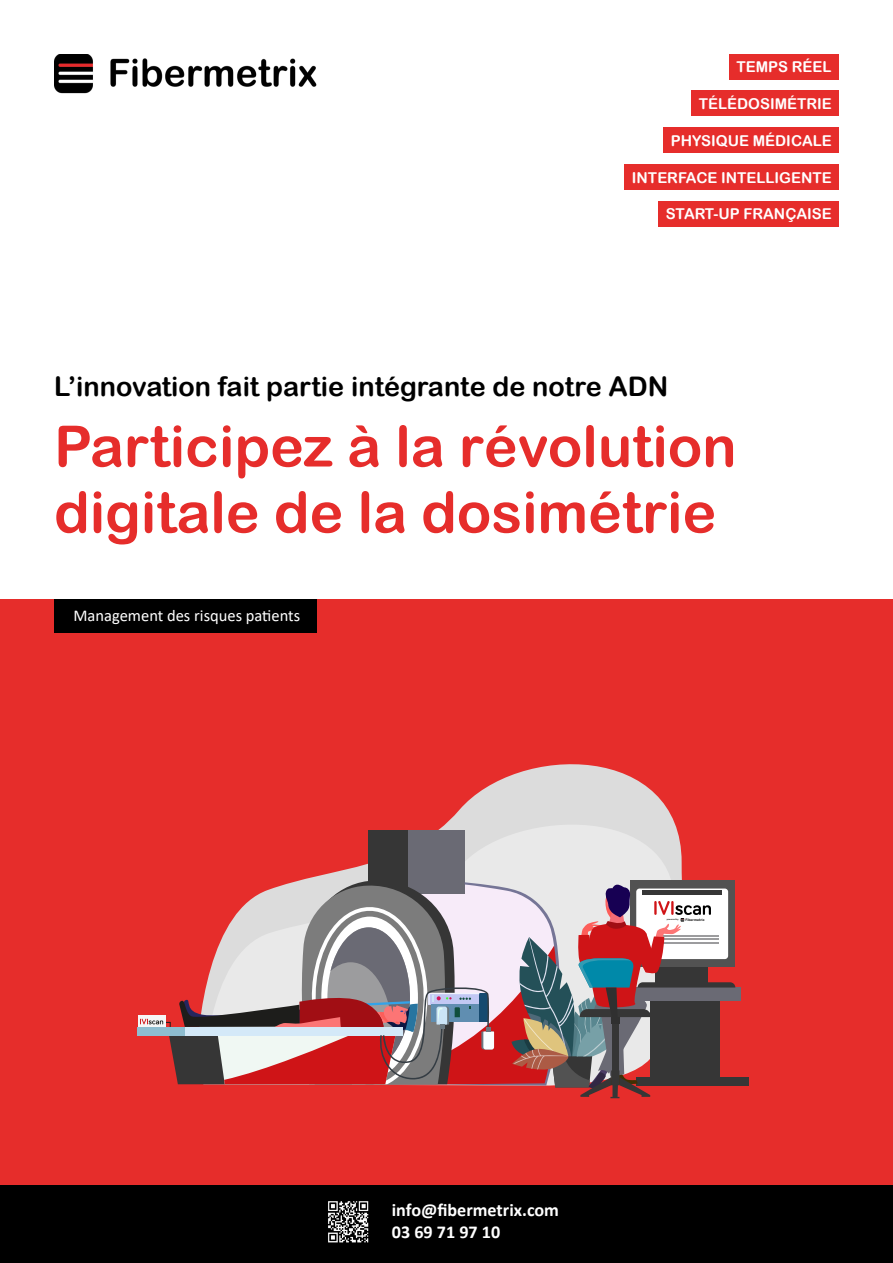
<style>
.page{position:relative;width:893px;height:1263px;background:#fff}
.page>*{position:absolute;margin:0;border:0;box-sizing:border-box;transform-origin:0 0}
.t1{font:57px/66px "Arial Rounded MT Bold";color:#e62d2b}
.t2{font:27px "Arial Rounded MT Bold";color:#000}
.t3{font:700 18.15px/21.8px "Calibri";color:#fff}
.t4{font:16.5px "Calibri";color:#fff}
.t5{font:15px "Arial Rounded MT Bold";color:#fff}
.t6{font:3.45px "Arial Rounded MT Bold";color:#000}
.t7{font:2.1px "Arial Rounded MT Bold";color:#1d1d1b}
</style>
<div class="page">
<div style="left:0;top:600px;width:893px;height:605px;background:#e62d2b"></div>
<svg style="left:464px;top:764px;width:201px;height:41px;fill:#dcdcdc"></svg>
<svg style="left:305px;top:805px;width:377px;height:74px"></svg>
<div style="left:369px;top:830px;width:96px;height:63px;background:#363636"></div>
<div style="left:408px;top:830px;width:57px;height:63px;background:#6a6a74"></div>
<div style="left:623px;top:987px;width:118px;height:14px;background:#6a6a74"></div>
<div style="left:636px;top:1077px;width:112px;height:9px;background:#363636"></div>
<div style="left:138px;top:1015px;width:27px;height:12px;background:#f6f6f6"></div>
<svg style="left:140px;top:879px;width:595px;height:219px"></svg>
<img style="left:54px;top:54px;width:263px;height:40px">
<div style="left:54px;top:600px;width:262px;height:33px;background:#000"></div>
<div style="left:692px;top:91px;width:147px;height:25px;background:#e62d2b"></div>
<div style="left:729px;top:54px;width:110px;height:25px;background:#e62d2b"></div>
<div style="left:664px;top:128px;width:175px;height:25px;background:#e62d2b"></div>
<div style="left:625px;top:164px;width:214px;height:26px;background:#e62d2b"></div>
<div style="left:658px;top:201px;width:181px;height:26px;background:#e62d2b"></div>
<div style="left:0;top:1185px;width:893px;height:78px;background:#000"></div>
<img style="left:328px;top:1201px;width:41px;height:42px">
<p class="t5" style="left:736px;top:58px;width:97px">TEMPS RÉEL</p>
<p class="t5" style="left:699px;top:95px;width:135px">TÉLÉDOSIMÉTRIE</p>
<p class="t5" style="left:671px;top:132px;width:162px">PHYSIQUE MÉDICALE</p>
<p class="t5" style="left:632px;top:168px;width:201px">INTERFACE INTELLIGENTE</p>
<p class="t5" style="left:666px;top:205px;width:168px">START-UP FRANÇAISE</p>
<h2 class="t2" style="left:54px;top:370px;width:616px">L’innovation fait partie intégrante de notre ADN</h2>
<h1 class="t1" style="left:54px;top:413px;width:684px">Participez à la révolution digitale de la dosimétrie</h1>
<p class="t4" style="left:73px;top:604px;width:228px">Management des risques patients</p>
<p class="t7" style="left:667px;top:918px;width:13px">powered by</p>
<p class="t6" style="left:685px;top:918px;width:21px">Fibermetrix</p>
<p class="t3" style="left:392px;top:1199px;width:169px">info@fibermetrix.com<br>03 69 71 97 10</p>
</div>
